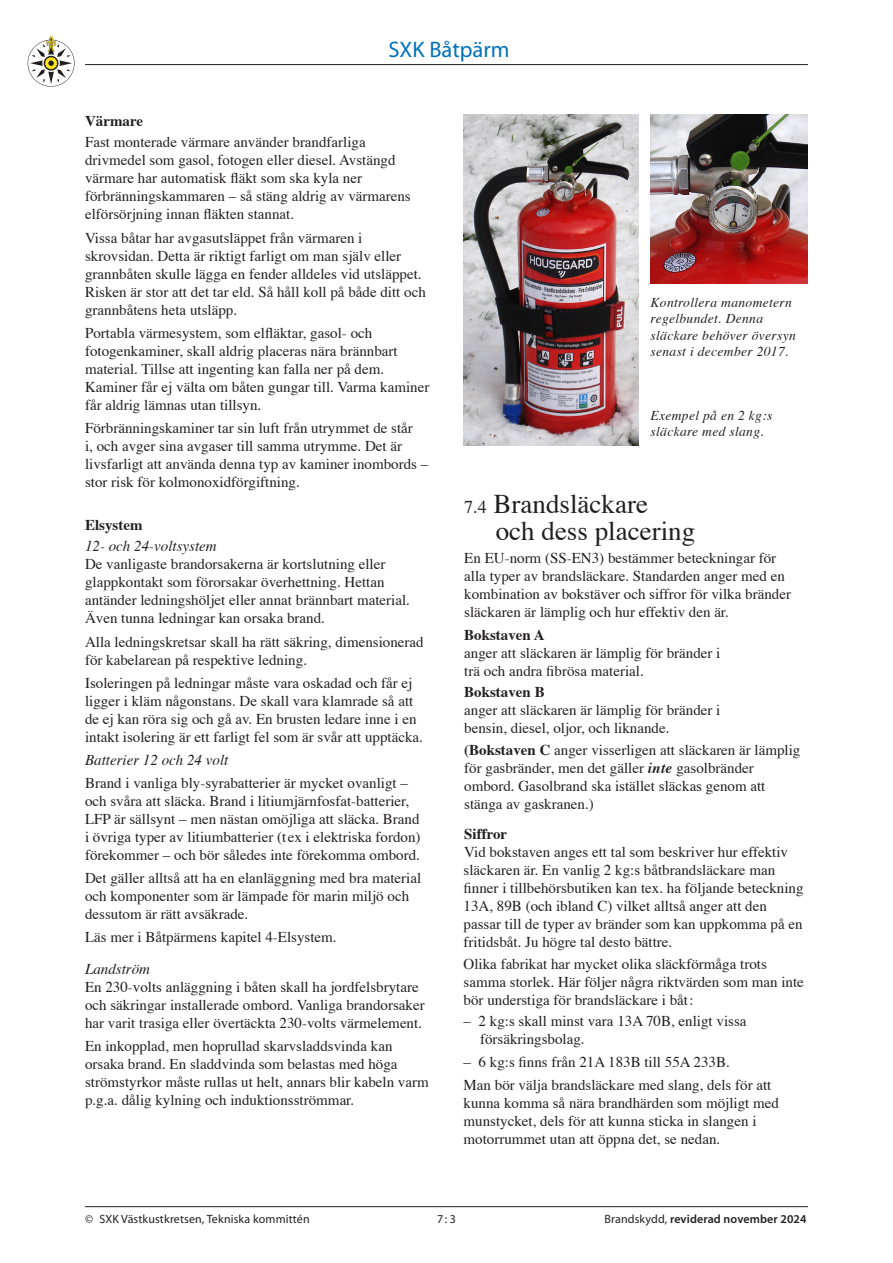
<style>
.page{position:relative;width:893px;height:1263px;background:#fff}
.page>*{position:absolute;margin:0;border:0;box-sizing:border-box;transform-origin:0 0}
.Rubrik_18{font:27px/27px "Times";color:#231f20}
.t1{font:22.5px "Myriad Pro";color:#0072bc}
.Brödtext{font:15px/18px "Times";color:#231f20}
.Rubrik_mellan{font:15px/18px "Times";color:#231f20}
.Punktuppräkning{font:15px/18px "Times";color:#231f20}
.Brödtext-2{font:italic 15px "Times";color:#231f20}
.Rubrik_mellan-2{font:700 15px "Times";color:#231f20}
.Figurtext{font:italic 13.5px/16.5px "Times";letter-spacing:.025em;color:#231f20}
.t2{font:12px "Myriad Pro";letter-spacing:.01em;color:#231f20}
.t3{font:600 12px "Myriad Pro";letter-spacing:.01em;color:#231f20}
.s1{font-style:italic}
.s2{font-size:18px}
.s3{font-weight:700}
.s4{font-weight:700;font-style:italic}
.s5{font-weight:400}
</style>
<div class="page">
<svg style="left:28px;top:36px;width:47px;height:51px"></svg>
<hr style="left:85px;top:64px;width:723px;height:1px;background:#231f20">
<hr style="left:85px;top:1206px;width:723px;height:1px;background:#231f20">
<img style="left:651px;top:115px;width:157px;height:168px">
<img style="left:463px;top:115px;width:175px;height:330px">
<h2 class="t1" style="left:388px;top:36px;width:123px">SXK Båtpärm</h2>
<p class="Rubrik_mellan-2" style="left:85px;top:107px;width:60px">Värmare</p>
<p class="Brödtext" style="left:85px;top:132px;width:327px">Fast monterade värmare använder brandfarliga drivmedel som gasol, fotogen eller diesel. Avstängd värmare har automatisk fläkt som ska kyla ner förbränningskammaren – så stäng aldrig av värmarens elförsörjning innan fläkten stannat.</p>
<p class="Brödtext" style="left:85px;top:227px;width:342px">Vissa båtar har avgasutsläppet från värmaren i skrovsidan. Detta är riktigt farligt om man själv eller grannbåten skulle lägga en fender alldeles vid utsläppet.<br>Risken är stor att det tar eld. Så håll koll på både ditt och grannbåtens heta utsläpp.</p>
<p class="Brödtext" style="left:85px;top:322px;width:346px">Portabla värmesystem, som elfläktar, gasol- och fotogenkaminer, skall aldrig placeras nära brännbart material. Tillse att ingenting kan falla ner på dem.<br>Kaminer får ej välta om båten gungar till. Varma kaminer får aldrig lämnas utan tillsyn.</p>
<p class="Brödtext" style="left:85px;top:417px;width:345px">Förbränningskaminer tar sin luft från utrymmet de står<br>i, och avger sina avgaser till samma utrymme. Det är livsfarligt att använda denna typ av kaminer inombords – stor risk för kolmonoxidförgiftning.</p>
<p class="Rubrik_mellan-2" style="left:85px;top:511px;width:59px">Elsystem</p>
<p class="Brödtext" style="left:85px;top:536px;width:326px"><span class="s1">12- och 24-voltsystem<br></span>De vanligaste brandorsakerna är kortslutning eller glappkontakt som förorsakar överhettning. Hettan antänder ledningshöljet eller annat brännbart material.<br>Även tunna ledningar kan orsaka brand.</p>
<p class="Brödtext" style="left:85px;top:631px;width:340px">Alla ledningskretsar skall ha rätt säkring, dimensionerad för kabelarean på respektive ledning.</p>
<p class="Brödtext" style="left:85px;top:672px;width:339px">Isoleringen på ledningar måste vara oskadad och får ej ligger i kläm någonstans. De skall vara klamrade så att de ej kan röra sig och gå av. En brusten ledare inne i en intakt isolering är ett farligt fel som är svår att upptäcka.</p>
<p class="Brödtext-2" style="left:85px;top:746px;width:145px">Batterier 12 och 24 volt</p>
<p class="Brödtext" style="left:85px;top:772px;width:337px">Brand i vanliga bly-syrabatterier är mycket ovanligt – och svåra att släcka. Brand i litiumjärnfosfat-batterier, LFP är sällsynt – men nästan omöjliga att släcka. Brand i övriga typer av litiumbatterier (tex i elektriska fordon) förekommer – och bör således inte förekomma ombord.</p>
<p class="Brödtext" style="left:85px;top:868px;width:338px">Det gäller alltså att ha en elanläggning med bra material och komponenter som är lämpade för marin miljö och dessutom är rätt avsäkrade.</p>
<p class="Brödtext" style="left:85px;top:927px;width:253px">Läs mer i Båtpärmens kapitel 4-Elsystem.</p>
<p class="Brödtext" style="left:85px;top:959px;width:341px"><span class="s1">Landström<br></span>En 230-volts anläggning i båten skall ha jordfelsbrytare och säkringar installerade ombord. Vanliga brandorsaker har varit trasiga eller övertäckta 230-volts värmelement.</p>
<p class="Brödtext" style="left:85px;top:1036px;width:345px">En inkopplad, men hoprullad skarvsladdsvinda kan orsaka brand. En sladdvinda som belastas med höga strömstyrkor måste rullas ut helt, annars blir kabeln varm p.g.a. dålig kylning och induktionsströmmar.</p>
<p class="Figurtext" style="left:651px;top:293px;width:147px">Kontrollera manometern regelbundet. Denna släckare behöver översyn senast i december 2017.</p>
<p class="Figurtext" style="left:651px;top:406px;width:123px">Exempel på en 2 kg:s släckare med slang.</p>
<p class="Rubrik_18" style="left:496px;top:488px;width:201px;text-indent:-32px"><span class="s2">7.4</span> Brandsläckare<br>och dess placering</p>
<p class="Brödtext" style="left:464px;top:548px;width:328px">En EU-norm (SS-EN3) bestämmer beteckningar för alla typer av brandsläckare. Standarden anger med en kombination av bokstäver och siffror för vilka bränder släckaren är lämplig och hur effektiv den är.</p>
<p class="Rubrik_mellan" style="left:464px;top:625px;width:258px"><span class="s3">Bokstaven A<br></span>anger att släckaren är lämplig för bränder i trä och andra fibrösa material.</p>
<p class="Rubrik_mellan" style="left:464px;top:682px;width:258px"><span class="s3">Bokstaven B<br></span>anger att släckaren är lämplig för bränder i bensin, diesel, oljor, och liknande.</p>
<p class="Rubrik_mellan" style="left:464px;top:739px;width:338px"><span class="s3">(Bokstaven C</span> anger visserligen att släckaren är lämplig för gasbränder, men det gäller <span class="s4">inte</span> gasolbränder ombord. Gasolbrand ska istället släckas genom att stänga av gaskranen.)</p>
<p class="Rubrik_mellan" style="left:464px;top:824px;width:341px"><span class="s3">Siffror<br></span>Vid bokstaven anges ett tal som beskriver hur effektiv släckaren är. En vanlig 2 kg:s båtbrandsläckare man finner i tillbehörsbutiken kan tex. ha följande beteckning 13A, 89B (och ibland C) vilket alltså anger att den passar till de typer av bränder som kan uppkomma på en fritidsbåt. Ju högre tal desto bättre.</p>
<p class="Rubrik_mellan" style="left:464px;top:953px;width:342px">Olika fabrikat har mycket olika släckförmåga trots samma storlek. Här följer några riktvärden som man inte bör understiga för brandsläckare i båt:</p>
<p class="Punktuppräkning" style="left:480px;top:1011px;width:268px;text-indent:-16px">– 2 kg:s skall minst vara 13A 70B, enligt vissa försäkringsbolag.</p>
<p class="Punktuppräkning" style="left:464px;top:1052px;width:268px">– 6 kg:s finns från 21A 183B till 55A 233B.</p>
<p class="Rubrik_mellan" style="left:464px;top:1075px;width:317px">Man bör välja brandsläckare med slang, dels för att kunna komma så nära brandhärden som möjligt med munstycket, dels för att kunna sticka in slangen i motorrummet utan att öppna det, se nedan.</p>
<p class="t2" style="left:85px;top:1211px;width:226px">© SXK Västkustkretsen, Tekniska kommittén</p>
<p class="t2" style="left:437px;top:1211px;width:20px">7:3</p>
<p class="t3" style="left:604px;top:1211px;width:204px"><span class="s5">Brandskydd,</span> reviderad november 2024</p>
</div>
